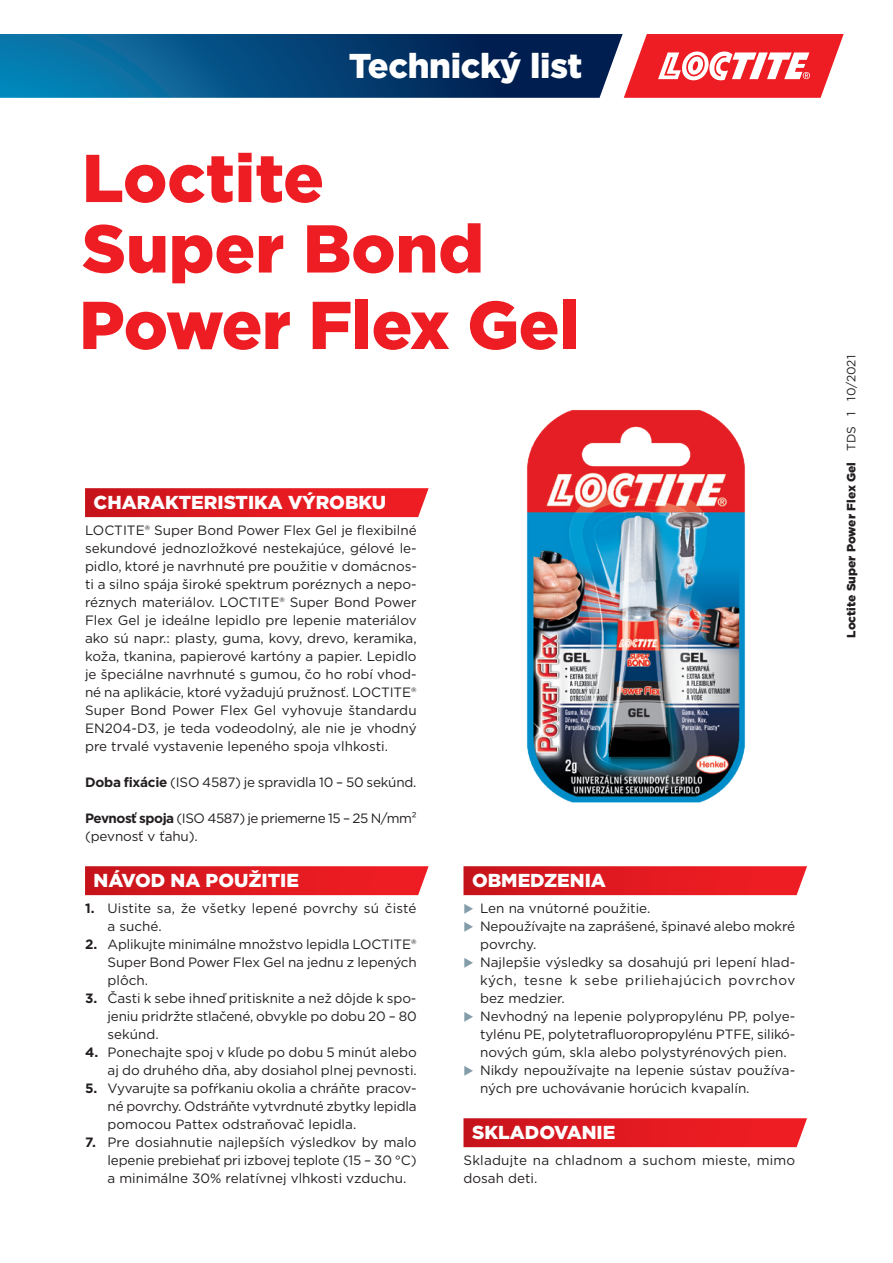
<style>
.page{position:relative;width:893px;height:1263px;background:#fff}
.page>*{position:absolute;margin:0;border:0;box-sizing:border-box;transform-origin:0 0}
.t1{font:900 67.5px/70.5px "Gotham";letter-spacing:-.005em;color:#ee1d23}
.t2{font:900 34.5px "Gotham";letter-spacing:-.01em;color:#fff}
.t3{font:900 18.75px "Gotham";color:#fff}
.t4{font:13.5px/18px "Gotham";color:#231f20;text-align:justify}
.t5{font:13.5px/18px "Gotham";letter-spacing:-.035em;color:#231f20}
.t6{font:900 12px "Gotham";color:#231f20}
.s1{font-weight:700}
.s2{color:#839ca9}
.s3{font-weight:400}
</style>
<div class="page">
<svg style="left:85px;top:488px;width:344px;height:29px;background:#df1e24"></svg>
<svg style="left:85px;top:866px;width:344px;height:29px;background:#df1e25"></svg>
<svg style="left:463px;top:866px;width:344px;height:29px;background:#df1e25"></svg>
<svg style="left:463px;top:1118px;width:344px;height:29px;background:#df1e25"></svg>
<svg style="left:0;top:34px;width:844px;height:64px;background:#465076"></svg>
<img style="left:526px;top:409px;width:220px;height:394px">
<h2 class="t2" style="left:349px;top:42px;width:235px">Technický list</h2>
<h1 class="t1" style="left:82px;top:142px;width:403px">Loctite<br>Super Bond</h1>
<h1 class="t1" style="left:79px;top:289px;width:502px">Power Flex Gel</h1>
<h3 class="t3" style="left:94px;top:490px;width:294px">CHARAKTERISTIKA VÝROBKU</h3>
<p class="t4" style="left:85px;top:521px;width:333px">LOCTITE® Super Bond Power Flex Gel je flexibilné sekundové jednozložkové nestekajúce, gélové le&shy;pidlo, ktoré je navrhnuté pre použitie v domácnos&shy;ti a silno spája široké spektrum poréznych a nepo&shy;réznych materiálov. LOCTITE® Super Bond Power Flex Gel je ideálne lepidlo pre lepenie materiálov ako sú napr.: plasty, guma, kovy, drevo, keramika, koža, tkanina, papierové kartóny a papier. Lepidlo je špeciálne navrhnuté s gumou, čo ho robí vhod&shy;né na aplikácie, ktoré vyžadujú pružnosť. LOCTITE® Super Bond Power Flex Gel vyhovuje štandardu EN204-D3, je teda vodeodolný, ale nie je vhodný pre trvalé vystavenie lepeného spoja vlhkosti.</p>
<p class="t4" style="left:85px;top:773px;width:333px"><span class="s1">Doba fixácie</span> (ISO 4587) je spravidla 10 – 50 sekúnd.</p>
<p class="t5" style="left:85px;top:809px;width:333px"><span class="s1">Pevnosť spoja</span> (ISO 4587) je priemerne 15 – 25 N/mm² (pevnosť v ťahu).</p>
<h3 class="t3" style="left:94px;top:868px;width:207px">NÁVOD NA POUŽITIE</h3>
<p class="t4" style="left:108px;top:899px;width:311px;text-indent:-23px"><span class="s1">1.</span> Uistite sa, že všetky lepené povrchy sú čisté a suché.</p>
<p class="t4" style="left:108px;top:935px;width:311px;text-indent:-23px"><span class="s1">2.</span> Aplikujte minimálne množstvo lepidla LOCTITE® Super Bond Power Flex Gel na jednu z lepených plôch.</p>
<p class="t4" style="left:108px;top:989px;width:311px;text-indent:-23px"><span class="s1">3.</span> Časti k sebe ihneď pritisknite a než dôjde k spo&shy;jeniu pridržte stlačené, obvykle po dobu 20 – 80 sekúnd.</p>
<p class="t4" style="left:85px;top:1043px;width:333px;text-align:right"><span class="s1">4.</span> Ponechajte spoj v kľude po dobu 5 minút alebo aj do druhého dňa, aby dosiahol plnej pevnosti.</p>
<p class="t4" style="left:108px;top:1079px;width:311px;text-indent:-23px"><span class="s1">5.</span> Vyvarujte sa pofŕkaniu okolia a chráňte pracov&shy;né povrchy. Odstráňte vytvrdnuté zbytky lepidla pomocou Pattex odstraňovač lepidla.</p>
<p class="t4" style="left:108px;top:1133px;width:311px;text-indent:-23px"><span class="s1">7.</span> Pre dosiahnutie najlepších výsledkov by malo lepenie prebiehať pri izbovej teplote (15 – 30 °C) a minimálne 30% relatívnej vlhkosti vzduchu.</p>
<h3 class="t3" style="left:472px;top:868px;width:135px">OBMEDZENIA</h3>
<p class="t4" style="left:463px;top:899px;width:188px"><span class="s2">◆</span> Len na vnútorné použitie.</p>
<p class="t4" style="left:480px;top:917px;width:317px;text-indent:-17px"><span class="s2">◆</span> Nepoužívajte na zaprášené, špinavé alebo mokré povrchy.</p>
<p class="t4" style="left:480px;top:953px;width:317px;text-indent:-17px"><span class="s2">◆</span> Najlepšie výsledky sa dosahujú pri lepení hlad&shy;kých, tesne k sebe priliehajúcich povrchov bez medzier.</p>
<p class="t4" style="left:480px;top:1007px;width:317px;text-indent:-17px"><span class="s2">◆</span> Nevhodný na lepenie polypropylénu PP, polye&shy;tylénu PE, polytetrafluoropropylénu PTFE, silikó&shy;nových gúm, skla alebo polystyrénových pien.</p>
<p class="t4" style="left:480px;top:1061px;width:317px;text-indent:-17px"><span class="s2">◆</span> Nikdy nepoužívajte na lepenie sústav používa&shy;ných pre uchovávanie horúcich kvapalín.</p>
<h3 class="t3" style="left:472px;top:1120px;width:145px">SKLADOVANIE</h3>
<p class="t4" style="left:463px;top:1151px;width:333px">Skladujte na chladnom a suchom mieste, mimo dosah deti.</p>
<p class="t6" style="left:843px;top:638px;width:284px;rotate:-90deg">Loctite Super Power Flex Gel <span class="s3">TDS 1</span> <span class="s3">10/2021</span></p>
</div>
